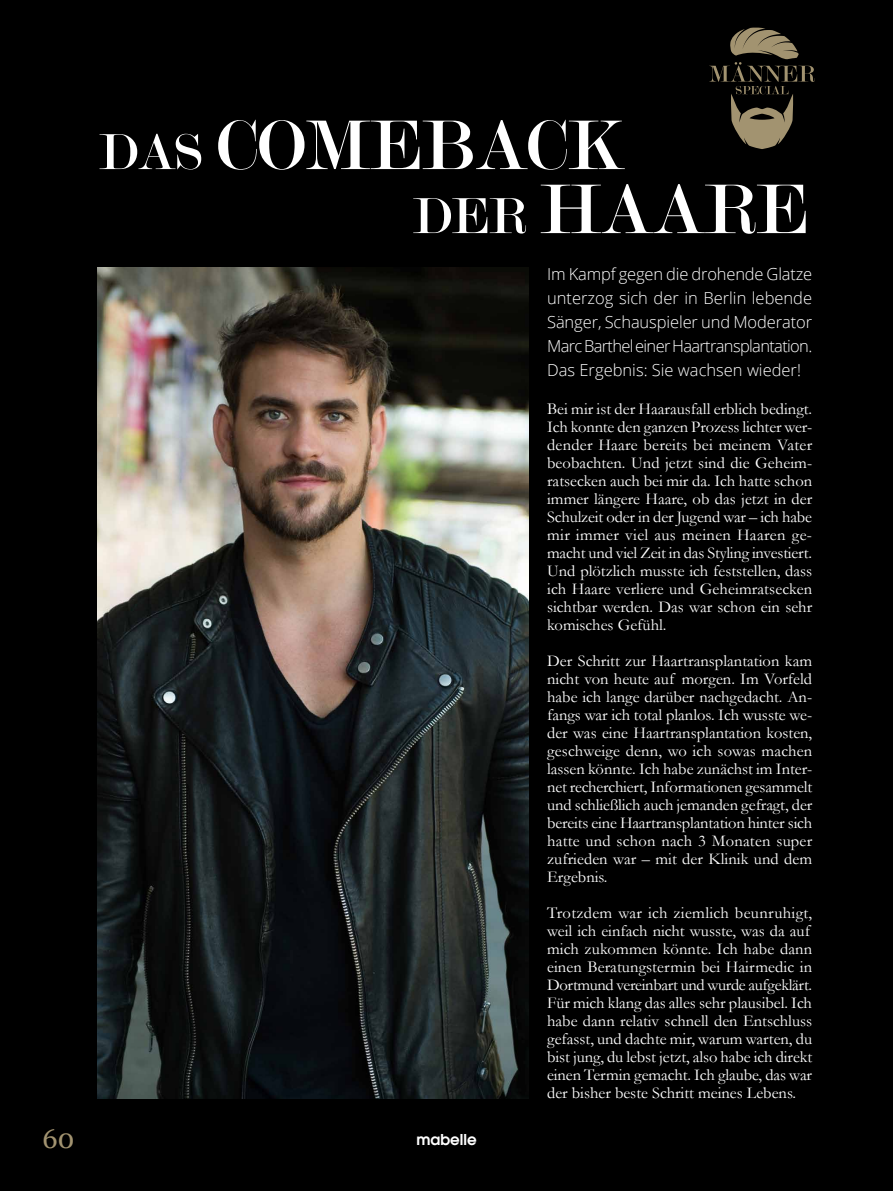
<style>
.page{position:relative;width:893px;height:1191px;background:#000}
.page>*{position:absolute;margin:0;border:0;box-sizing:border-box;transform-origin:0 0}
.t1{font:75px/64.1px "Modern";color:#fff}
.t2{font:27px "Georgia";color:#a29370}
.t3{font:16.5px/18px "Garamond";color:#fff;text-align:justify}
.t4{font:300 16.5px/24px "Open Sans";color:#fff;text-align:justify}
.t5{font:600 15px "Avant Garde LT";color:#fff}
.s1{font-size:54px}
</style>
<div class="page">
<svg style="left:709px;top:27px;width:106px;height:122px"></svg>
<img style="left:98px;top:267px;width:431px;height:831px">
<h1 class="t1" style="left:412px;top:114px;width:397px;text-indent:-314px"><span class="s1">DAS</span> COMEBACK<br><span class="s1">DER</span> HAARE</h1>
<p class="t4" style="left:547px;top:261px;width:267px">Im Kampf gegen die drohende Glatze unterzog sich der in Berlin lebende Sänger, Schauspieler und Moderator Marc Barthel einer Haartransplantation.<br>Das Ergebnis: Sie wachsen wieder!</p>
<h2 class="t2" style="left:43px;top:1122px;width:33px">60</h2>
<p class="t5" style="left:416px;top:1129px;width:62px">mabelle</p>
<p class="t3" style="left:547px;top:399px;width:267px">Bei mir ist der Haarausfall erblich bedingt.<br>Ich konnte den ganzen Prozess lichter wer&shy;dender Haare bereits bei meinem Vater beobachten. Und jetzt sind die Geheim&shy;ratsecken auch bei mir da. Ich hatte schon immer längere Haare, ob das jetzt in der Schulzeit oder in der Jugend war – ich habe mir immer viel aus meinen Haaren ge&shy;macht und viel Zeit in das Styling investiert.<br>Und plötzlich musste ich feststellen, dass ich Haare verliere und Geheimratsecken sichtbar werden. Das war schon ein sehr komisches Gefühl.</p>
<p class="t3" style="left:547px;top:651px;width:267px">Der Schritt zur Haartransplantation kam nicht von heute auf morgen. Im Vorfeld habe ich lange darüber nachgedacht. An&shy;fangs war ich total planlos. Ich wusste we&shy;der was eine Haartransplantation kosten, geschweige denn, wo ich sowas machen lassen könnte. Ich habe zunächst im Inter&shy;net recherchiert, Informationen gesammelt und schließlich auch jemanden gefragt, der bereits eine Haartransplantation hinter sich hatte und schon nach 3 Monaten super zufrieden war – mit der Klinik und dem Ergebnis.</p>
<p class="t3" style="left:547px;top:903px;width:267px;text-align:left">Trotzdem war ich ziemlich beunruhigt, weil ich einfach nicht wusste, was da auf mich zukommen könnte. Ich habe dann einen Beratungstermin bei Hairmedic in Dortmund vereinbart und wurde aufgeklärt.<br>Für mich klang das alles sehr plausibel. Ich habe dann relativ schnell den Entschluss gefasst, und dachte mir, warum warten, du bist jung, du lebst jetzt, also habe ich direkt einen Termin gemacht. Ich glaube, das war der bisher beste Schritt meines Lebens.</p>
</div>
